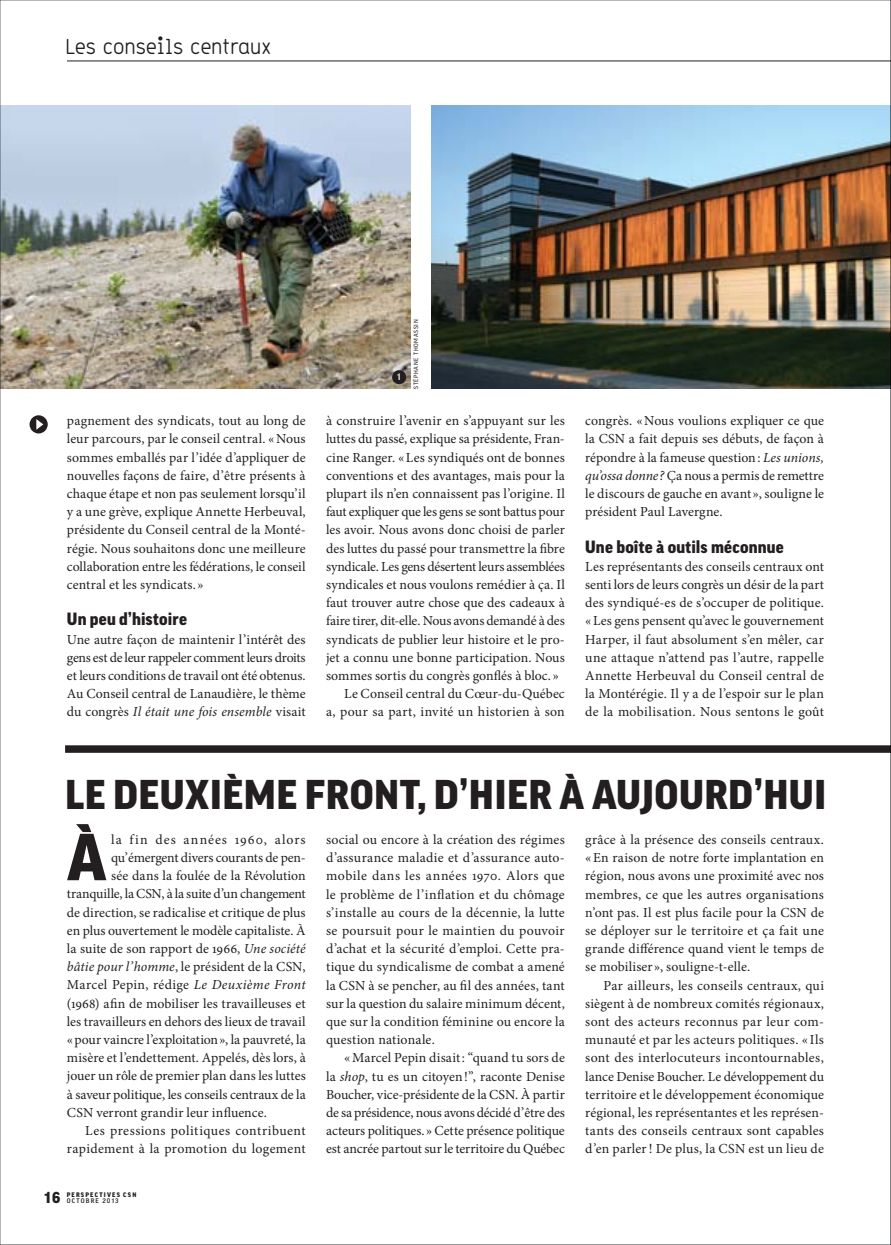
<style>
.page{position:relative;width:891px;height:1245px;background:#fff}
.page>*{position:absolute;margin:0;border:0;box-sizing:border-box;transform-origin:0 0}
.t1{font:900 64.05px "Good OT";color:#231f20}
.t2{font:900 40.05px "Good OT";letter-spacing:.085em;color:#231f20}
.t3{font:21.45px "Storno";color:#231f20}
.t4{font:900 17.1px "Good OT";letter-spacing:.01em;color:#231f20}
.t5{font:900 15.3px "Good OT";color:#231f20}
.t6{font:13.8px/18.1px "Minion Pro";color:#231f20;text-align:justify}
.t7{font:13.8px "Minion Pro";letter-spacing:-.02em;color:#231f20}
.t8{font:13.8px "Minion Pro";letter-spacing:.02em;color:#231f20}
.t9{font:13.8px "Minion Pro";letter-spacing:.035em;color:#231f20}
.t10{font:13.8px "Minion Pro";letter-spacing:.07em;color:#231f20}
.t11{font:500 9px "Good OT";color:#fff}
.t12{font:900 6.45px "Good OT";color:#231f20}
.t13{font:500 6.45px "Good OT";letter-spacing:.185em;color:#231f20}
.t14{font:6px "Good OT";color:#231f20}
.s1{font-style:italic}
</style>
<div class="page">
<hr style="left:67px;top:61px;width:823px;height:1px;background:#231f20">
<div style="left:30px;top:415px;width:18px;height:18px;background:#231f20;border-radius:50%"></div>
<svg style="left:36px;top:419px;width:7px;height:10px"></svg>
<img style="left:2px;top:106px;width:408px;height:282px">
<div style="left:65px;top:745px;width:825px;height:7px;background:#231f20"></div>
<img style="left:431px;top:106px;width:457px;height:282px">
<div style="left:392px;top:370px;width:14px;height:14px;background:#231f20;border-radius:50%"></div>
<svg style="left:890px;top:0;width:1px;height:1244px"></svg>
<h3 class="t3" style="left:65px;top:33px;width:208px">Les conseils centraux</h3>
<p class="t6" style="left:67px;top:411px;width:240px">pagnement des syndicats, tout au long de leur parcours, par le conseil central. «Nous sommes emballés par l’idée d’appliquer de nouvelles façons de faire, d’être présents à chaque étape et non pas seulement lorsqu’il y a une grève, explique Annette Herbeuval, présidente du Conseil central de la Monté&shy;régie. Nous souhaitons donc une meilleure collaboration entre les fédérations, le conseil central et les syndicats. »</p>
<p class="t4" style="left:67px;top:609px;width:121px">UN PEU D’HISTOIRE</p>
<p class="t6" style="left:67px;top:630px;width:240px">Une autre façon de maintenir l’intérêt des gens est de leur rappeler comment leurs droits et leurs conditions de travail ont été obtenus.<br>Au Conseil central de Lanaudière, le thème du congrès <span class="s1">Il était une fois ensemble</span> visait</p>
<p class="t11" style="left:397px;top:372px;width:5px">1</p>
<p class="t14" style="left:412px;top:389px;width:71px;rotate:-90deg">Stéphane Thomassin</p>
<p class="t6" style="left:326px;top:411px;width:240px">à construire l’avenir en s’appuyant sur les</p>
<p class="t6" style="left:326px;top:430px;width:240px">luttes du passé, explique sa présidente, Fran-</p>
<p class="t6" style="left:326px;top:448px;width:240px">cine Ranger. «Les syndiqués ont de bonnes</p>
<p class="t6" style="left:326px;top:466px;width:240px">conventions et des avantages, mais pour la</p>
<p class="t6" style="left:326px;top:484px;width:240px">plupart ils n’en connaissent pas l’origine. Il</p>
<p class="t7" style="left:326px;top:502px;width:240px">faut expliquer que les gens se sont battus pour</p>
<p class="t6" style="left:326px;top:521px;width:240px">les avoir. Nous avons donc choisi de parler</p>
<p class="t6" style="left:326px;top:539px;width:240px">des luttes du passé pour transmettre la fibre</p>
<p class="t7" style="left:326px;top:557px;width:240px">syndicale. Les gens désertent leurs assemblées</p>
<p class="t6" style="left:326px;top:575px;width:240px">syndicales et nous voulons remédier à ça. Il</p>
<p class="t6" style="left:326px;top:593px;width:240px">faut trouver autre chose que des cadeaux à</p>
<p class="t7" style="left:326px;top:611px;width:240px">faire tirer, dit-elle. Nous avons demandé à des</p>
<p class="t6" style="left:326px;top:630px;width:240px">syndicats de publier leur histoire et le pro-</p>
<p class="t6" style="left:326px;top:648px;width:240px">jet a connu une bonne participation. Nous</p>
<p class="t6" style="left:326px;top:666px;width:234px">sommes sortis du congrès gonflés à bloc. »</p>
<p class="t6" style="left:344px;top:684px;width:222px">Le Conseil central du Cœur-du-Québec</p>
<p class="t8" style="left:326px;top:702px;width:240px">a, pour sa part, invité un historien à son</p>
<p class="t6" style="left:585px;top:411px;width:240px">congrès. «Nous voulions expliquer ce que la CSN a fait depuis ses débuts, de façon à répondre à la fameuse question: <span class="s1">Les unions, qu’ossa donne?</span> Ça nous a permis de remettre le discours de gauche en avant », souligne le président Paul Lavergne.</p>
<p class="t4" style="left:585px;top:537px;width:200px">UNE BOÎTE À OUTILS MÉCONNUE</p>
<p class="t6" style="left:585px;top:557px;width:240px">Les représentants des conseils centraux ont senti lors de leurs congrès un désir de la part des syndiqué-es de s’occuper de politique. «Les gens pensent qu’avec le gouvernement Harper, il faut absolument s’en mêler, car une attaque n’attend pas l’autre, rappelle Annette Herbeuval du Conseil central de la Montérégie. Il y a de l’espoir sur le plan de la mobilisation. Nous sentons le goût</p>
<h2 class="t2" style="left:65px;top:772px;width:762px">LE DEUXIÈME FRONT, D’HIER À AUJOURD’HUI</h2>
<h1 class="t1" style="left:67px;top:821px;width:41px">À</h1>
<p class="t10" style="left:111px;top:830px;width:196px">la fin des années 1960, alors</p>
<p class="t6" style="left:111px;top:848px;width:196px">qu’émergent divers courants de pen-</p>
<p class="t6" style="left:111px;top:866px;width:196px">sée dans la foulée de la Révolution</p>
<p class="t7" style="left:67px;top:884px;width:240px">tranquille, la CSN, à la suite d’un changement</p>
<p class="t6" style="left:67px;top:903px;width:240px">de direction, se radicalise et critique de plus</p>
<p class="t6" style="left:67px;top:921px;width:240px">en plus ouvertement le modèle capitaliste. À</p>
<p class="t6" style="left:67px;top:939px;width:240px">la suite de son rapport de 1966, <span class="s1">Une société</span></p>
<p class="t6" style="left:67px;top:957px;width:240px"><span class="s1">bâtie pour l’homme</span>, le président de la CSN,</p>
<p class="t8" style="left:67px;top:975px;width:240px">Marcel Pepin, rédige <span class="s1">Le Deuxième Front</span></p>
<p class="t6" style="left:67px;top:993px;width:240px">(1968) afin de mobiliser les travailleuses et</p>
<p class="t6" style="left:67px;top:1012px;width:240px">les travailleurs en dehors des lieux de travail</p>
<p class="t6" style="left:67px;top:1030px;width:240px">«pour vaincre l’exploitation», la pauvreté, la</p>
<p class="t6" style="left:67px;top:1048px;width:240px">misère et l’endettement. Appelés, dès lors, à</p>
<p class="t6" style="left:67px;top:1066px;width:240px">jouer un rôle de premier plan dans les luttes</p>
<p class="t6" style="left:67px;top:1084px;width:240px">à saveur politique, les conseils centraux de la</p>
<p class="t6" style="left:67px;top:1103px;width:201px">CSN verront grandir leur influence.</p>
<p class="t9" style="left:85px;top:1121px;width:222px">Les pressions politiques contribuent</p>
<p class="t8" style="left:67px;top:1139px;width:240px">rapidement à la promotion du logement</p>
<p class="t5" style="left:45px;top:1189px;width:17px">16</p>
<p class="t13" style="left:67px;top:1197px;width:53px">OCTOBRE 2013</p>
<p class="t12" style="left:67px;top:1190px;width:71px">PERSPECTIVES CSN</p>
<p class="t6" style="left:326px;top:830px;width:240px">social ou encore à la création des régimes d’assurance maladie et d’assurance auto&shy;mobile dans les années 1970. Alors que le problème de l’inflation et du chômage s’installe au cours de la décennie, la lutte se poursuit pour le maintien du pouvoir d’achat et la sécurité d’emploi. Cette pra&shy;tique du syndicalisme de combat a amené la CSN à se pencher, au fil des années, tant sur la question du salaire minimum décent, que sur la condition féminine ou encore la question nationale.</p>
<p class="t6" style="left:326px;top:1048px;width:240px;text-indent:18px">«Marcel Pepin disait: “quand tu sors de la <span class="s1">shop</span>, tu es un citoyen!”, raconte Denise Boucher, vice-présidente de la CSN. À partir de sa présidence, nous avons décidé d’être des acteurs politiques.» Cette présence politique est ancrée partout sur le territoire du Québec</p>
<p class="t6" style="left:585px;top:830px;width:240px">grâce à la présence des conseils centraux. «En raison de notre forte implantation en région, nous avons une proximité avec nos membres, ce que les autres organisations n’ont pas. Il est plus facile pour la CSN de se déployer sur le territoire et ça fait une grande différence quand vient le temps de se mobiliser », souligne-t-elle.</p>
<p class="t6" style="left:585px;top:975px;width:240px;text-indent:18px">Par ailleurs, les conseils centraux, qui siègent à de nombreux comités régionaux, sont des acteurs reconnus par leur com&shy;munauté et par les acteurs politiques. « Ils sont des interlocuteurs incontournables, lance Denise Boucher. Le développement du territoire et le développement économique régional, les représentantes et les représen&shy;tants des conseils centraux sont capables d’en parler! De plus, la CSN est un lieu de</p>
</div>
